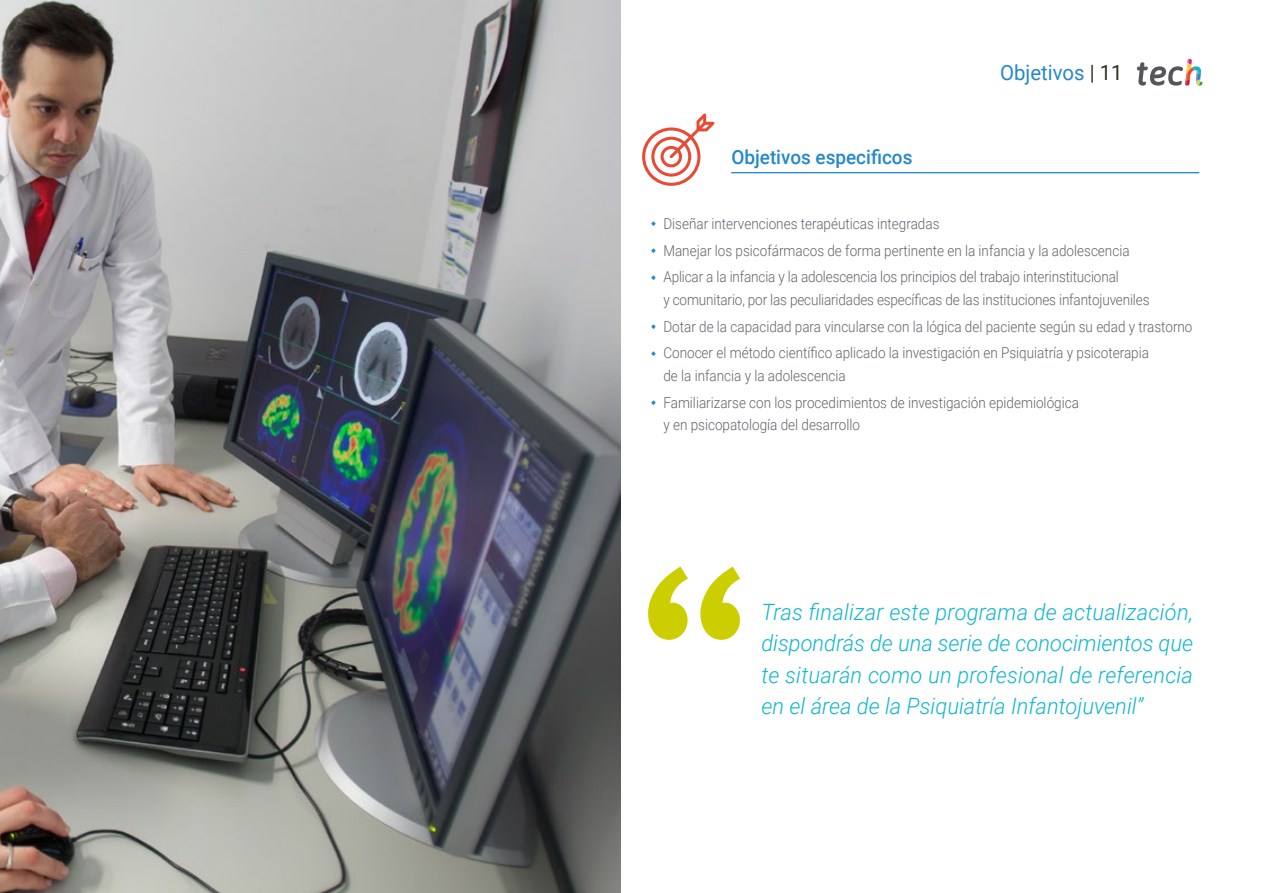
<style>
.page{position:relative;width:1263px;height:893px;background:#fff}
.page>*{position:absolute;margin:0;border:0;box-sizing:border-box;transform-origin:0 0}
.t1{font:italic 300 22.5px/31.5px "Roboto";color:#0fb6cf;text-align:justify}
.t2{font:21px "Roboto";color:#2488c9}
.t3{font:500 19.5px "Roboto";color:#2488c9}
.t4{font:300 15px/26.7px "Roboto";color:#61646a;scale:.9 1}
.s1{color:#312e20}
</style>
<div class="page">
<svg style="left:642px;top:113px;width:72px;height:73px"></svg>
<hr style="left:731px;top:172px;width:468px;height:1px;background:#2488c9">
<img style="left:0;top:0;width:621px;height:893px">
<svg style="left:1137px;top:59px;width:65px;height:27px"></svg>
<svg style="left:648px;top:567px;width:92px;height:73px"></svg>
<h3 class="t3" style="left:731px;top:144px;width:183px">Objetivos especificos</h3>
<h2 class="t2" style="left:1000px;top:57px;width:124px">Objetivos <span class="s1">| 11</span></h2>
<p class="t4" style="left:663px;top:210px;width:519px">Diseñar intervenciones terapéuticas integradas<br>Manejar los psicofármacos de forma pertinente en la infancia y la adolescencia<br>Aplicar a la infancia y la adolescencia los principios del trabajo interinstitucional</p>
<p class="t4" style="left:663px;top:286px;width:589px">y comunitario, por las peculiaridades específicas de las instituciones infantojuveniles<br>Dotar de la capacidad para vincularse con la lógica del paciente según su edad y trastorno<br>Conocer el método científico aplicado la investigación en Psiquiatría y psicoterapia</p>
<p class="t4" style="left:663px;top:362px;width:463px">de la infancia y la adolescencia<br>Familiarizarse con los procedimientos de investigación epidemiológica</p>
<p class="t4" style="left:663px;top:411px;width:220px">y en psicopatología del desarrollo</p>
<h1 class="t1" style="left:761px;top:595px;width:433px">Tras finalizar este programa de actualización, dispondrás de una serie de conocimientos que te situarán como un profesional de referencia en el área de la Psiquiatría Infantojuvenil”</h1>
</div>
